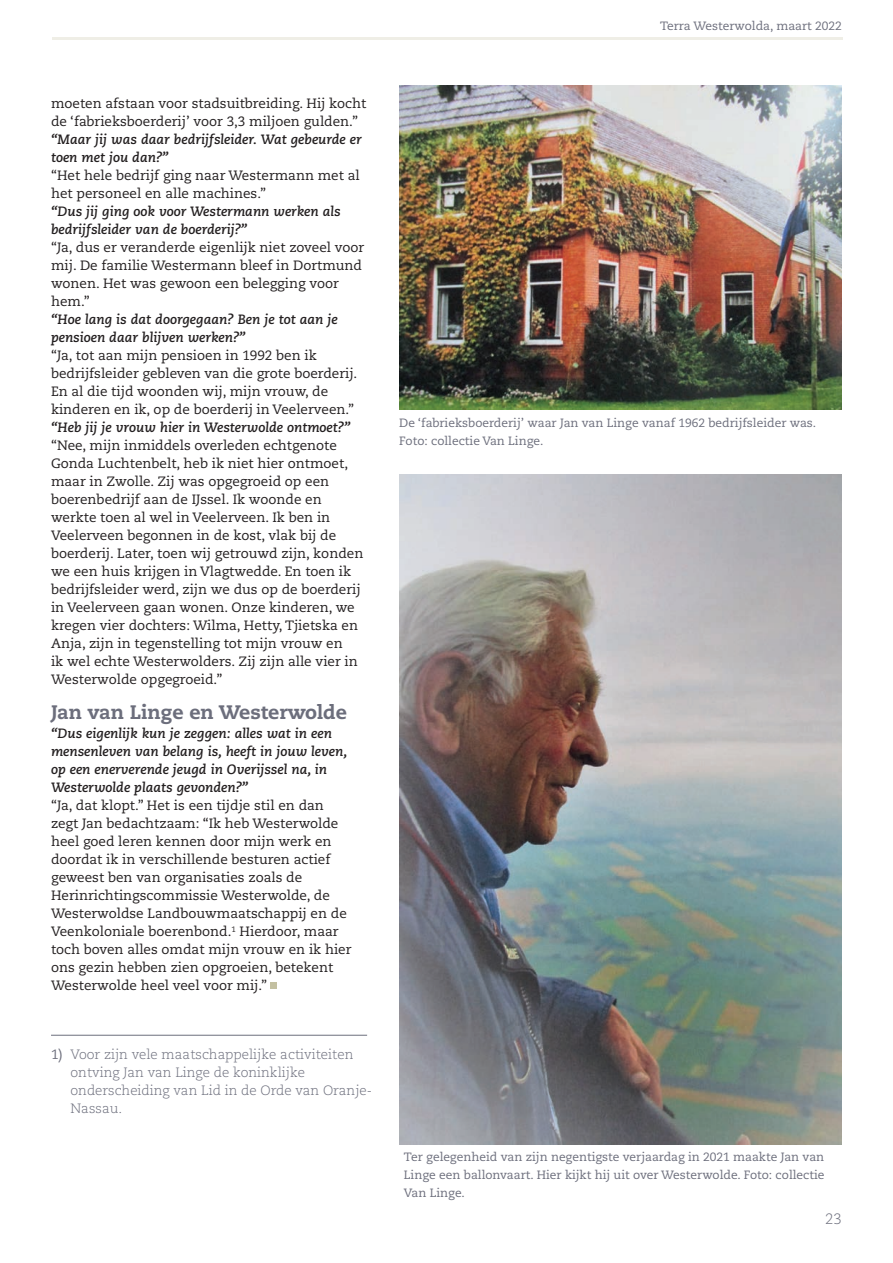
<style>
.page{position:relative;width:893px;height:1263px;background:#fff}
.page>*{position:absolute;margin:0;border:0;box-sizing:border-box;transform-origin:0 0}
.t1{font:800 19.5px "Caecilia LT Std";color:#6c6e7c}
.t2{font:300 15px "Caecilia LT Std";color:#6c6e7c}
.t3{font:13.5px/18px "Caecilia LT Std";color:#231f20}
.t4{font:italic 700 13.5px/18px "Caecilia LT Std";color:#231f20}
.t5{font:300 13.5px/18px "Caecilia LT Std";color:#6c6e7c}
.t6{font:12px/18px "Caecilia LT Std";color:#6c6e7c}
.s1{font-weight:400}
</style>
<div class="page">
<hr style="left:52px;top:37px;width:791px;height:3px;background:#efeee6">
<hr style="left:51px;top:1035px;width:316px;height:1px;background:#6c6e7c">
<img style="left:399px;top:85px;width:442px;height:324px">
<img style="left:399px;top:474px;width:443px;height:670px">
<div style="left:270px;top:982px;width:7px;height:7px;background:#c3c0a1"></div>
<p class="t3" style="left:51px;top:95px;width:317px">moeten afstaan voor stadsuitbreiding. Hij kocht de ‘fabrieksboerderij’ voor 3,3 miljoen gulden.”</p>
<p class="t4" style="left:51px;top:131px;width:312px">“Maar jij was daar bedrijfsleider. Wat gebeurde er toen met jou dan?”</p>
<p class="t3" style="left:51px;top:167px;width:310px">“Het hele bedrijf ging naar Westermann met al het personeel en alle machines.”</p>
<p class="t4" style="left:51px;top:203px;width:291px">“Dus jij ging ook voor Westermann werken als bedrijfsleider van de boerderij?”</p>
<p class="t3" style="left:51px;top:239px;width:315px">“Ja, dus er veranderde eigenlijk niet zoveel voor mij. De familie Westermann bleef in Dortmund wonen. Het was gewoon een belegging voor hem.”</p>
<p class="t4" style="left:51px;top:310px;width:288px">“Hoe lang is dat doorgegaan? Ben je tot aan je pensioen daar blijven werken?”</p>
<p class="t3" style="left:51px;top:347px;width:308px">“Ja, tot aan mijn pensioen in 1992 ben ik bedrijfsleider gebleven van die grote boerderij.<br>En al die tijd woonden wij, mijn vrouw, de kinderen en ik, op de boerderij in Veelerveen.”</p>
<p class="t4" style="left:51px;top:418px;width:301px">“Heb jij je vrouw hier in Westerwolde ontmoet?”</p>
<p class="t3" style="left:51px;top:436px;width:314px">“Nee, mijn inmiddels overleden echtgenote Gonda Luchtenbelt, heb ik niet hier ontmoet, maar in Zwolle. Zij was opgegroeid op een boerenbedrijf aan de IJssel. Ik woonde en werkte toen al wel in Veelerveen. Ik ben in Veelerveen begonnen in de kost, vlak bij de boerderij. Later, toen wij getrouwd zijn, konden we een huis krijgen in Vlagtwedde. En toen ik bedrijfsleider werd, zijn we dus op de boerderij in Veelerveen gaan wonen. Onze kinderen, we kregen vier dochters: Wilma, Hetty, Tjietska en Anja, zijn in tegenstelling tot mijn vrouw en<br>ik wel echte Westerwolders. Zij zijn alle vier in Westerwolde opgegroeid.”</p>
<h1 class="t1" style="left:51px;top:700px;width:298px">Jan van Linge en Westerwolde</h1>
<p class="t4" style="left:51px;top:725px;width:298px">“Dus eigenlijk kun je zeggen: alles wat in een mensenleven van belang is, heeft in jouw leven, op een enerverende jeugd in Overijssel na, in Westerwolde plaats gevonden?”</p>
<p class="t3" style="left:51px;top:797px;width:302px">“Ja, dat klopt.” Het is een tijdje stil en dan zegt Jan bedachtzaam: “Ik heb Westerwolde heel goed leren kennen door mijn werk en doordat ik in verschillende besturen actief geweest ben van organisaties zoals de Herinrichtingscommissie Westerwolde, de Westerwoldse Landbouwmaatschappij en de Veenkoloniale boerenbond.<sup>1</sup> Hierdoor, maar toch boven alles omdat mijn vrouw en ik hier ons gezin hebben zien opgroeien, betekent Westerwolde heel veel voor mij.”</p>
<p class="t5" style="left:71px;top:1045px;width:303px;text-indent:-19px"><span class="s1">1)</span> Voor zijn vele maatschappelijke activiteiten ontving Jan van Linge de koninklijke onderscheiding van Lid in de Orde van Oranje-Nassau.</p>
<p class="t6" style="left:660px;top:17px;width:183px">Terra Westerwolda, maart 2022</p>
<p class="t6" style="left:399px;top:414px;width:419px">De ‘fabrieksboerderij’ waar Jan van Linge vanaf 1962 bedrijfsleider was.<br>Foto: collectie Van Linge.</p>
<p class="t6" style="left:404px;top:1148px;width:422px;text-align:justify">Ter gelegenheid van zijn negentigste verjaardag in 2021 maakte Jan van Linge een ballonvaart. Hier kijkt hij uit over Westerwolde. Foto: collectie Van Linge.</p>
<p class="t2" style="left:825px;top:1210px;width:18px">23</p>
</div>
